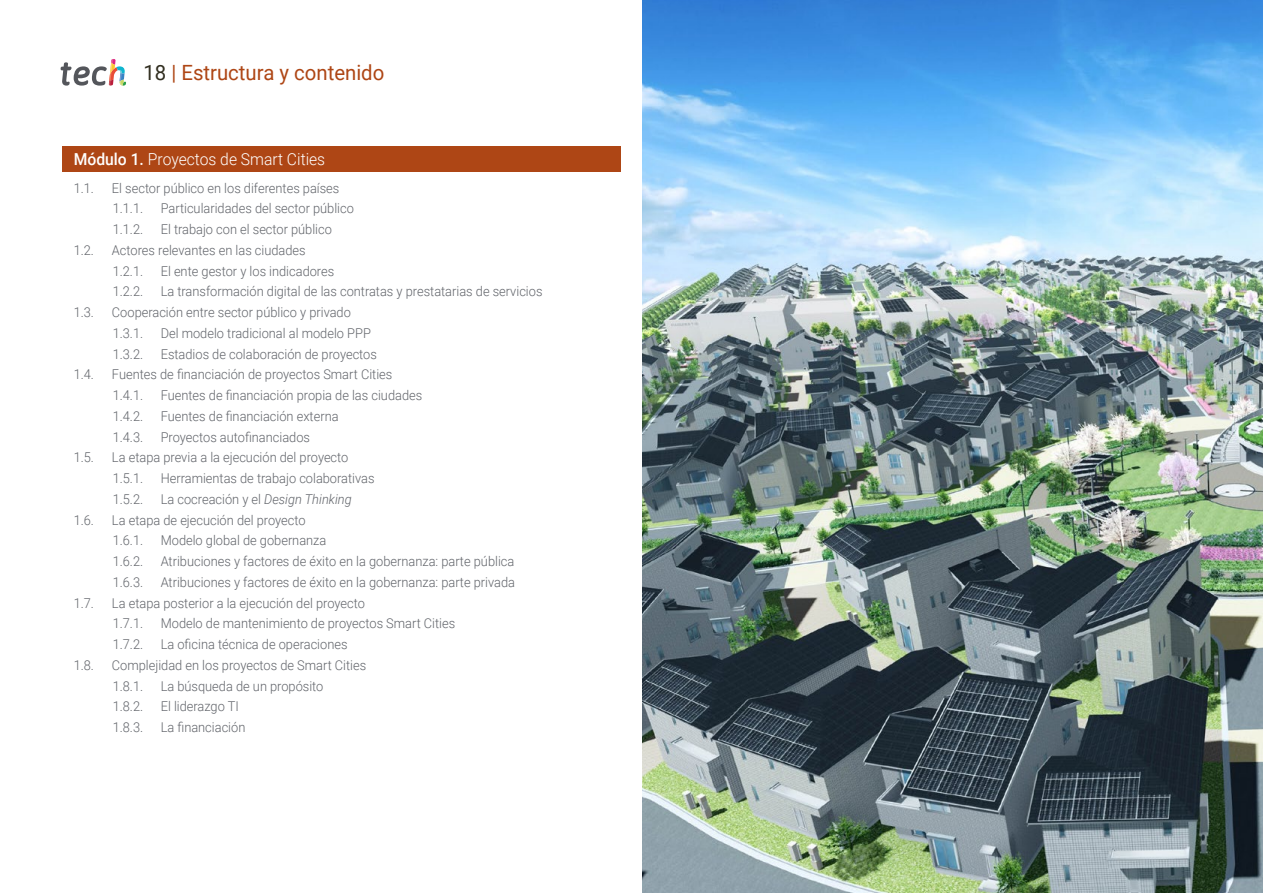
<style>
.page{position:relative;width:1263px;height:893px;background:#fff}
.page>*{position:absolute;margin:0;border:0;box-sizing:border-box;transform-origin:0 0}
.t1{font:21px "Roboto";color:#ae4615}
.t2{font:300 16.5px "Roboto";color:#fff;scale:.95 1}
.t3{font:300 13.5px/20.7px "Roboto";color:#61646a;scale:.95 1}
.s1{color:#312e20}
.s2{font-weight:500}
.s3{font-style:italic}
</style>
<div class="page">
<div style="left:63px;top:147px;width:558px;height:25px;background:#ae4615"></div>
<svg style="left:61px;top:59px;width:65px;height:27px"></svg>
<img style="left:642px;top:0;width:621px;height:893px">
<h1 class="t1" style="left:144px;top:57px;width:242px"><span class="s1">18</span> | Estructura y contenido</h1>
<p class="t2" style="left:74px;top:148px;width:266px"><span class="s2">Módulo 1.</span> Proyectos de Smart Cities</p>
<p class="t3" style="left:74px;top:177px;width:23px">1.1.</p>
<p class="t3" style="left:112px;top:177px;width:241px">El sector público en los diferentes países<br>1.1.1.</p>
<p class="t3" style="left:161px;top:198px;width:205px">Particularidades del sector público</p>
<p class="t3" style="left:113px;top:218px;width:34px">1.1.2.</p>
<p class="t3" style="left:161px;top:218px;width:182px">El trabajo con el sector público</p>
<p class="t3" style="left:74px;top:239px;width:23px">1.2.</p>
<p class="t3" style="left:112px;top:239px;width:205px">Actores relevantes en las ciudades<br>1.2.1.</p>
<p class="t3" style="left:161px;top:260px;width:184px">El ente gestor y los indicadores</p>
<p class="t3" style="left:113px;top:281px;width:34px">1.2.2.</p>
<p class="t3" style="left:161px;top:281px;width:403px">La transformación digital de las contratas y prestatarias de servicios</p>
<p class="t3" style="left:74px;top:301px;width:23px">1.3.</p>
<p class="t3" style="left:112px;top:301px;width:253px">Cooperación entre sector público y privado<br>1.3.1.</p>
<p class="t3" style="left:161px;top:322px;width:223px">Del modelo tradicional al modelo PPP</p>
<p class="t3" style="left:113px;top:343px;width:34px">1.3.2.</p>
<p class="t3" style="left:161px;top:343px;width:229px">Estadios de colaboración de proyectos</p>
<p class="t3" style="left:74px;top:364px;width:23px">1.4.</p>
<p class="t3" style="left:112px;top:364px;width:297px">Fuentes de financiación de proyectos Smart Cities<br>1.4.1.</p>
<p class="t3" style="left:161px;top:384px;width:277px">Fuentes de financiación propia de las ciudades</p>
<p class="t3" style="left:113px;top:405px;width:34px">1.4.2.</p>
<p class="t3" style="left:161px;top:405px;width:189px">Fuentes de financiación externa</p>
<p class="t3" style="left:113px;top:426px;width:34px">1.4.3.</p>
<p class="t3" style="left:161px;top:426px;width:159px">Proyectos autofinanciados</p>
<p class="t3" style="left:74px;top:447px;width:23px">1.5.</p>
<p class="t3" style="left:112px;top:447px;width:250px">La etapa previa a la ejecución del proyecto<br>1.5.1.</p>
<p class="t3" style="left:161px;top:467px;width:227px">Herramientas de trabajo colaborativas</p>
<p class="t3" style="left:113px;top:488px;width:34px">1.5.2.</p>
<p class="t3" style="left:161px;top:488px;width:203px">La cocreación y el <span class="s3">Design Thinking</span></p>
<p class="t3" style="left:74px;top:509px;width:23px">1.6.</p>
<p class="t3" style="left:112px;top:509px;width:205px">La etapa de ejecución del proyecto<br>1.6.1.</p>
<p class="t3" style="left:161px;top:530px;width:176px">Modelo global de gobernanza</p>
<p class="t3" style="left:113px;top:550px;width:34px">1.6.2.</p>
<p class="t3" style="left:161px;top:550px;width:374px">Atribuciones y factores de éxito en la gobernanza: parte pública</p>
<p class="t3" style="left:113px;top:571px;width:34px">1.6.3.</p>
<p class="t3" style="left:161px;top:571px;width:374px">Atribuciones y factores de éxito en la gobernanza: parte privada</p>
<p class="t3" style="left:74px;top:592px;width:23px">1.7.</p>
<p class="t3" style="left:112px;top:592px;width:268px">La etapa posterior a la ejecución del proyecto<br>1.7.1.</p>
<p class="t3" style="left:161px;top:613px;width:312px">Modelo de mantenimiento de proyectos Smart Cities</p>
<p class="t3" style="left:113px;top:633px;width:34px">1.7.2.</p>
<p class="t3" style="left:161px;top:633px;width:198px">La oficina técnica de operaciones</p>
<p class="t3" style="left:74px;top:654px;width:23px">1.8.</p>
<p class="t3" style="left:112px;top:654px;width:269px">Complejidad en los proyectos de Smart Cities<br>1.8.1.</p>
<p class="t3" style="left:161px;top:675px;width:173px">La búsqueda de un propósito</p>
<p class="t3" style="left:113px;top:696px;width:34px">1.8.2.</p>
<p class="t3" style="left:161px;top:696px;width:84px">El liderazgo TI</p>
<p class="t3" style="left:113px;top:716px;width:34px">1.8.3.</p>
<p class="t3" style="left:161px;top:716px;width:91px">La financiación</p>
</div>
